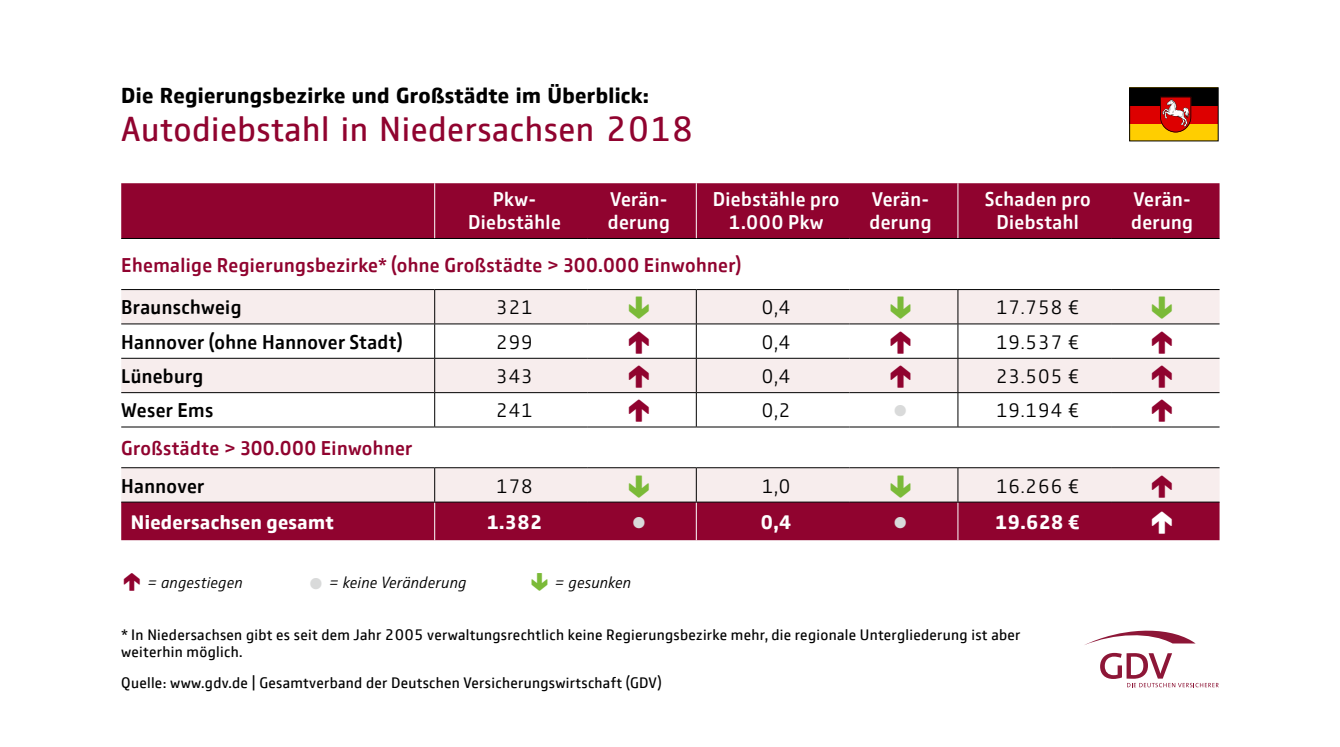
<style>
.page{position:relative;width:1340px;height:747px;background:#fff}
.page>*{position:absolute;margin:0;border:0;box-sizing:border-box;transform-origin:0 0}
.t1{font:36px "GD Vtype";letter-spacing:.015em;color:#90032f}
.t2{font:900 33.75px "GD Vtype";color:#90032f}
.t3{font:900 33.75px "GD Vtype";color:#7bba38}
.t4{font:900 33.75px "GD Vtype";color:#fff}
.t5{font:700 22.5px "GD Vtype";letter-spacing:.015em;color:#000}
.t6{font:700 22.5px "GD Vtype";color:#d9dada}
.t7{font:500 20.25px/22.5px "GD Vtype";letter-spacing:.02em;color:#fff;text-align:center}
.t8{font:500 20.25px "GD Vtype";letter-spacing:.02em;color:#90032f}
.t9{font:300 20.25px "GD Vtype";letter-spacing:.02em;color:#000}
.t10{font:500 20.25px "GD Vtype";letter-spacing:.02em;color:#000}
.t11{font:700 20.25px "GD Vtype";letter-spacing:.02em;color:#fff}
.t12{font:italic 300 16.88px "GD Vtype";letter-spacing:.01em;color:#000}
.t13{font:15.75px/16.9px "GD Vtype";letter-spacing:.02em;color:#000}
.s1{font-weight:900;font-style:normal;font-size:27px;color:#90032f}
.s2{font-weight:700;font-style:normal;font-size:22.5px;color:#d9dada}
.s3{font-weight:900;font-style:normal;font-size:27px;color:#7bba38}
</style>
<div class="page">
<div style="left:121px;top:183px;width:1098px;height:55px;background:#90032f"></div>
<svg style="left:121px;top:290px;width:1098px;height:211px;fill:#f7eded"></svg>
<div style="left:121px;top:502px;width:1098px;height:38px;background:#90032f"></div>
<hr style="left:434px;top:502px;width:1px;height:38px;background:#fff">
<hr style="left:696px;top:502px;width:1px;height:38px;background:#fff">
<hr style="left:957px;top:502px;width:1px;height:38px;background:#fff">
<hr style="left:121px;top:426px;width:313px;height:1px;background:#000">
<hr style="left:434px;top:426px;width:154px;height:1px;background:#000">
<hr style="left:588px;top:426px;width:108px;height:1px;background:#000">
<hr style="left:696px;top:426px;width:153px;height:1px;background:#000">
<hr style="left:849px;top:426px;width:108px;height:1px;background:#000">
<hr style="left:957px;top:426px;width:154px;height:1px;background:#000">
<hr style="left:1111px;top:426px;width:108px;height:1px;background:#000">
<hr style="left:121px;top:467px;width:313px;height:1px;background:#000">
<hr style="left:434px;top:467px;width:154px;height:1px;background:#000">
<hr style="left:588px;top:467px;width:108px;height:1px;background:#000">
<hr style="left:696px;top:467px;width:153px;height:1px;background:#000">
<hr style="left:849px;top:467px;width:108px;height:1px;background:#000">
<hr style="left:957px;top:467px;width:154px;height:1px;background:#000">
<hr style="left:1111px;top:467px;width:108px;height:1px;background:#000">
<hr style="left:434px;top:290px;width:1px;height:33px;background:#000">
<hr style="left:434px;top:324px;width:1px;height:34px;background:#000">
<hr style="left:434px;top:358px;width:1px;height:34px;background:#000">
<hr style="left:434px;top:393px;width:1px;height:33px;background:#000">
<hr style="left:434px;top:468px;width:1px;height:33px;background:#000">
<hr style="left:696px;top:183px;width:1px;height:55px;background:#fff">
<hr style="left:696px;top:290px;width:1px;height:33px;background:#000">
<hr style="left:696px;top:324px;width:1px;height:34px;background:#000">
<hr style="left:957px;top:324px;width:1px;height:34px;background:#000">
<hr style="left:696px;top:358px;width:1px;height:34px;background:#000">
<hr style="left:957px;top:358px;width:1px;height:34px;background:#000">
<hr style="left:696px;top:393px;width:1px;height:33px;background:#000">
<hr style="left:696px;top:468px;width:1px;height:33px;background:#000">
<hr style="left:957px;top:183px;width:1px;height:55px;background:#fff">
<hr style="left:957px;top:290px;width:1px;height:33px;background:#000">
<hr style="left:957px;top:393px;width:1px;height:33px;background:#000">
<hr style="left:957px;top:468px;width:1px;height:33px;background:#000">
<hr style="left:121px;top:289px;width:313px;height:1px;background:#000">
<hr style="left:434px;top:289px;width:154px;height:1px;background:#000">
<hr style="left:588px;top:289px;width:108px;height:1px;background:#000">
<hr style="left:696px;top:289px;width:153px;height:1px;background:#000">
<hr style="left:849px;top:289px;width:108px;height:1px;background:#000">
<hr style="left:957px;top:289px;width:154px;height:1px;background:#000">
<hr style="left:1111px;top:289px;width:108px;height:1px;background:#000">
<hr style="left:121px;top:323px;width:313px;height:1px;background:#000">
<hr style="left:434px;top:323px;width:154px;height:1px;background:#000">
<hr style="left:588px;top:323px;width:108px;height:1px;background:#000">
<hr style="left:696px;top:323px;width:153px;height:1px;background:#000">
<hr style="left:849px;top:323px;width:108px;height:1px;background:#000">
<hr style="left:957px;top:323px;width:154px;height:1px;background:#000">
<hr style="left:1111px;top:323px;width:108px;height:1px;background:#000">
<hr style="left:121px;top:358px;width:313px;height:1px;background:#000">
<hr style="left:434px;top:358px;width:154px;height:1px;background:#000">
<hr style="left:588px;top:358px;width:108px;height:1px;background:#000">
<hr style="left:696px;top:358px;width:153px;height:1px;background:#000">
<hr style="left:849px;top:358px;width:108px;height:1px;background:#000">
<hr style="left:957px;top:358px;width:154px;height:1px;background:#000">
<hr style="left:1111px;top:358px;width:108px;height:1px;background:#000">
<hr style="left:121px;top:392px;width:313px;height:1px;background:#000">
<hr style="left:434px;top:392px;width:154px;height:1px;background:#000">
<hr style="left:588px;top:392px;width:108px;height:1px;background:#000">
<hr style="left:696px;top:392px;width:153px;height:1px;background:#000">
<hr style="left:849px;top:392px;width:108px;height:1px;background:#000">
<hr style="left:957px;top:392px;width:154px;height:1px;background:#000">
<hr style="left:1111px;top:392px;width:108px;height:1px;background:#000">
<hr style="left:121px;top:501px;width:313px;height:1px;background:#000">
<hr style="left:434px;top:501px;width:154px;height:1px;background:#000">
<hr style="left:588px;top:501px;width:108px;height:1px;background:#000">
<hr style="left:696px;top:501px;width:153px;height:1px;background:#000">
<hr style="left:849px;top:501px;width:108px;height:1px;background:#000">
<hr style="left:957px;top:501px;width:154px;height:1px;background:#000">
<hr style="left:1111px;top:501px;width:108px;height:1px;background:#000">
<hr style="left:434px;top:183px;width:1px;height:55px;background:#fff">
<hr style="left:121px;top:238px;width:313px;height:1px;background:#000">
<hr style="left:434px;top:238px;width:154px;height:1px;background:#000">
<hr style="left:588px;top:238px;width:108px;height:1px;background:#000">
<hr style="left:696px;top:238px;width:153px;height:1px;background:#000">
<hr style="left:849px;top:238px;width:108px;height:1px;background:#000">
<hr style="left:957px;top:238px;width:154px;height:1px;background:#000">
<hr style="left:1111px;top:238px;width:108px;height:1px;background:#000">
<svg style="left:1084px;top:630px;width:111px;height:15px"></svg>
<svg style="left:1100px;top:652px;width:118px;height:35px"></svg>
<div style="left:1129px;top:88px;width:89px;height:53px;background:#ffce00"></div>
<div style="left:1129px;top:88px;width:89px;height:35px;background:#d00"></div>
<div style="left:1129px;top:88px;width:89px;height:18px;background:#000"></div>
<svg style="left:1160px;top:97px;width:31px;height:35px"></svg>
<div style="left:1129px;top:87px;width:89px;height:54px;border:1px solid #000"></div>
<h3 class="t5" style="left:121px;top:80px;width:529px">Die Regierungsbezirke und Großstädte im Überblick:</h3>
<h1 class="t1" style="left:121px;top:104px;width:574px">Autodiebstahl in Niedersachsen 2018</h1>
<p class="t7" style="left:468px;top:187px;width:94px">Pkw-<br>Diebstähle</p>
<p class="t7" style="left:608px;top:187px;width:63px;text-align:left">Verän&shy;derung</p>
<p class="t7" style="left:712px;top:187px;width:128px">Diebstähle pro<br>1.000 Pkw</p>
<p class="t7" style="left:869px;top:187px;width:63px;text-align:left">Verän&shy;derung</p>
<p class="t7" style="left:984px;top:187px;width:107px">Schaden pro<br>Diebstahl</p>
<p class="t7" style="left:1131px;top:187px;width:63px;text-align:left">Verän&shy;derung</p>
<p class="t8" style="left:121px;top:250px;width:621px">Ehemalige Regierungsbezirke* (ohne Großstädte &gt; 300.000 Einwohner)</p>
<p class="t10" style="left:121px;top:293px;width:122px">Braunschweig</p>
<p class="t9" style="left:496px;top:293px;width:39px">321</p>
<h2 class="t3" style="left:625px;top:284px;width:28px">↓</h2>
<p class="t9" style="left:761px;top:293px;width:31px">0,4</p>
<h2 class="t3" style="left:887px;top:284px;width:28px">↓</h2>
<p class="t9" style="left:995px;top:293px;width:85px">17.758 €</p>
<h2 class="t3" style="left:1148px;top:284px;width:28px">↓</h2>
<p class="t10" style="left:121px;top:327px;width:283px">Hannover (ohne Hannover Stadt)</p>
<p class="t9" style="left:496px;top:328px;width:39px">299</p>
<h2 class="t2" style="left:625px;top:318px;width:28px">↑</h2>
<p class="t9" style="left:761px;top:328px;width:31px">0,4</p>
<h2 class="t2" style="left:887px;top:318px;width:28px">↑</h2>
<p class="t9" style="left:995px;top:328px;width:85px">19.537 €</p>
<h2 class="t2" style="left:1148px;top:318px;width:28px">↑</h2>
<p class="t10" style="left:121px;top:362px;width:84px">Lüneburg</p>
<p class="t9" style="left:496px;top:362px;width:39px">343</p>
<h2 class="t2" style="left:625px;top:353px;width:28px">↑</h2>
<p class="t9" style="left:761px;top:362px;width:31px">0,4</p>
<h2 class="t2" style="left:887px;top:353px;width:28px">↑</h2>
<p class="t9" style="left:995px;top:362px;width:85px">23.505 €</p>
<h2 class="t2" style="left:1148px;top:353px;width:28px">↑</h2>
<p class="t10" style="left:121px;top:396px;width:94px">Weser Ems</p>
<p class="t9" style="left:496px;top:396px;width:39px">241</p>
<h2 class="t2" style="left:625px;top:387px;width:28px">↑</h2>
<p class="t9" style="left:761px;top:396px;width:31px">0,2</p>
<h3 class="t6" style="left:892px;top:395px;width:17px">⚫</h3>
<p class="t9" style="left:995px;top:396px;width:85px">19.194 €</p>
<h2 class="t2" style="left:1148px;top:387px;width:28px">↑</h2>
<p class="t8" style="left:121px;top:434px;width:293px">Großstädte &gt; 300.000 Einwohner</p>
<p class="t10" style="left:121px;top:471px;width:85px">Hannover</p>
<p class="t9" style="left:496px;top:471px;width:39px">178</p>
<h2 class="t3" style="left:625px;top:462px;width:28px">↓</h2>
<p class="t9" style="left:761px;top:471px;width:31px">1,0</p>
<h2 class="t3" style="left:887px;top:462px;width:28px">↓</h2>
<p class="t9" style="left:995px;top:471px;width:85px">16.266 €</p>
<h2 class="t2" style="left:1148px;top:462px;width:28px">↑</h2>
<p class="t11" style="left:131px;top:507px;width:204px">Niedersachsen gesamt</p>
<p class="t11" style="left:486px;top:507px;width:57px">1.382</p>
<h3 class="t6" style="left:631px;top:506px;width:17px">⚫</h3>
<p class="t11" style="left:760px;top:507px;width:32px">0,4</p>
<h3 class="t6" style="left:892px;top:506px;width:17px">⚫</h3>
<p class="t11" style="left:995px;top:507px;width:86px">19.628 €</p>
<h2 class="t4" style="left:1148px;top:498px;width:28px">↑</h2>
<p class="t12" style="left:121px;top:571px;width:123px"><span class="s1">↑</span> = angestiegen</p>
<p class="t12" style="left:308px;top:571px;width:160px"><span class="s2">⚫</span> = keine Veränderung</p>
<p class="t12" style="left:528px;top:571px;width:104px"><span class="s3">↓</span> = gesunken</p>
<p class="t13" style="left:121px;top:625px;width:900px">* In Niedersachsen gibt es seit dem Jahr 2005 verwaltungsrechtlich keine Regierungsbezirke mehr, die regionale Untergliederung ist aber weiterhin möglich.</p>
<p class="t13" style="left:121px;top:673px;width:542px">Quelle: www.gdv.de | Gesamtverband der Deutschen Versicherungswirtschaft (GDV)</p>
</div>
